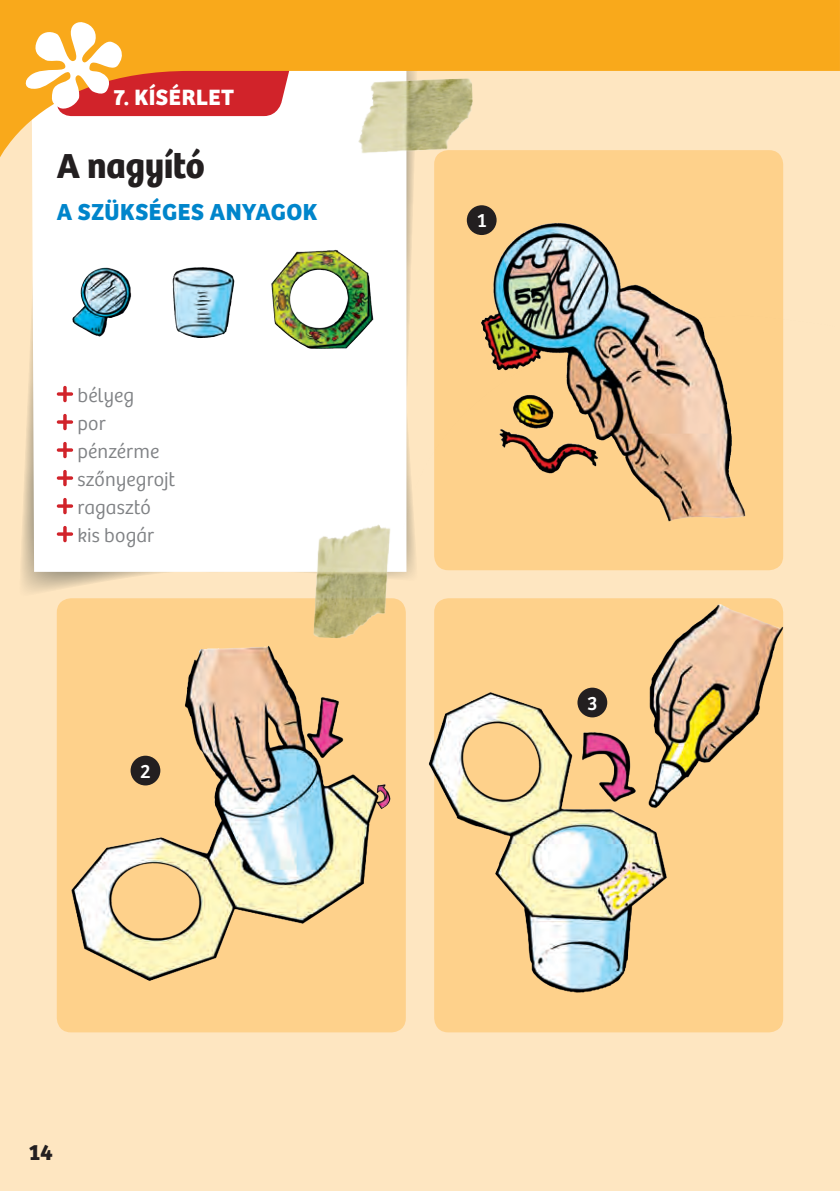
<style>
.page{position:relative;width:840px;height:1191px;background:#fff}
.page>*{position:absolute;margin:0;border:0;box-sizing:border-box;transform-origin:0 0}
.Headline_klein_Versu{font:700 36px "Kosmos Bree";letter-spacing:-.01em;color:#231f20}
.Subhead_versal_blau{font:700 24px "Kosmos Bree";letter-spacing:.02em;color:#0085cb}
.t1{font:700 23px "Kosmos Bree";letter-spacing:.02em;color:#fff}
.t2{font:700 23px "Kosmos Bree";color:#231f20}
.Liste_du_brauchst{font:300 20px "Kosmos Bree";letter-spacing:.005em;color:#808285}
.t3{font:20px "Kosmos Bree";color:#fff}
</style>
<div class="page">
<div style="left:0;top:0;width:839px;height:1191px;background:#fee6c1"></div>
<hr style="left:839px;top:0;width:1px;height:1191px;background:#fee6c1">
<div style="left:434px;top:150px;width:348px;height:420px;background:#fed18b;border-radius:14px"></div>
<div style="left:434px;top:598px;width:348px;height:434px;background:#fed18b;border-radius:14px"></div>
<div style="left:57px;top:598px;width:348px;height:434px;background:#fed18b;border-radius:14px"></div>
<svg style="left:21px;top:317px;width:394px;height:275px"></svg>
<div style="left:32px;top:212px;width:374px;height:360px;background:#fff"></div>
<img style="left:313px;top:520px;width:78px;height:104px">
<img style="left:57px;top:257px;width:91px;height:89px">
<img style="left:166px;top:258px;width:79px;height:88px">
<img style="left:252px;top:234px;width:128px;height:132px">
<img style="left:380px;top:212px;width:404px;height:316px">
<img style="left:56px;top:624px;width:335px;height:368px">
<img style="left:428px;top:598px;width:356px;height:397px">
<svg style="left:57px;top:386px;width:16px;height:16px"></svg>
<svg style="left:57px;top:414px;width:16px;height:16px"></svg>
<svg style="left:57px;top:442px;width:16px;height:16px"></svg>
<svg style="left:57px;top:470px;width:16px;height:16px"></svg>
<svg style="left:57px;top:498px;width:16px;height:16px"></svg>
<svg style="left:57px;top:526px;width:16px;height:16px"></svg>
<div style="left:577px;top:687px;width:30px;height:30px;background:#231f20;border-radius:50%"></div>
<div style="left:466px;top:205px;width:30px;height:30px;background:#231f20;border-radius:50%"></div>
<div style="left:130px;top:755px;width:30px;height:30px;background:#231f20;border-radius:50%"></div>
<svg style="left:0;top:0;width:838px;height:212px"></svg>
<svg style="left:25px;top:0;width:281px;height:116px"></svg>
<svg style="left:838px;top:0;width:2px;height:71px"></svg>
<p class="t1" style="left:113px;top:83px;width:122px">7. KÍSÉRLET</p>
<p class="Headline_klein_Versu" style="left:57px;top:144px;width:149px">A nagyító</p>
<p class="Subhead_versal_blau" style="left:57px;top:198px;width:262px">A SZÜKSÉGES ANYAGOK</p>
<p class="Liste_du_brauchst" style="left:77px;top:384px;width:58px">bélyeg</p>
<p class="Liste_du_brauchst" style="left:77px;top:412px;width:30px">por</p>
<p class="Liste_du_brauchst" style="left:77px;top:440px;width:83px">pénzérme</p>
<p class="Liste_du_brauchst" style="left:77px;top:468px;width:99px">szőnyegrojt</p>
<p class="Liste_du_brauchst" style="left:77px;top:496px;width:75px">ragasztó</p>
<p class="Liste_du_brauchst" style="left:77px;top:524px;width:78px">kis bogár</p>
<p class="t3" style="left:140px;top:759px;width:12px">2</p>
<p class="t2" style="left:28px;top:1138px;width:26px">14</p>
<p class="t3" style="left:476px;top:209px;width:12px">1</p>
<p class="t3" style="left:586px;top:691px;width:12px">3</p>
</div>
